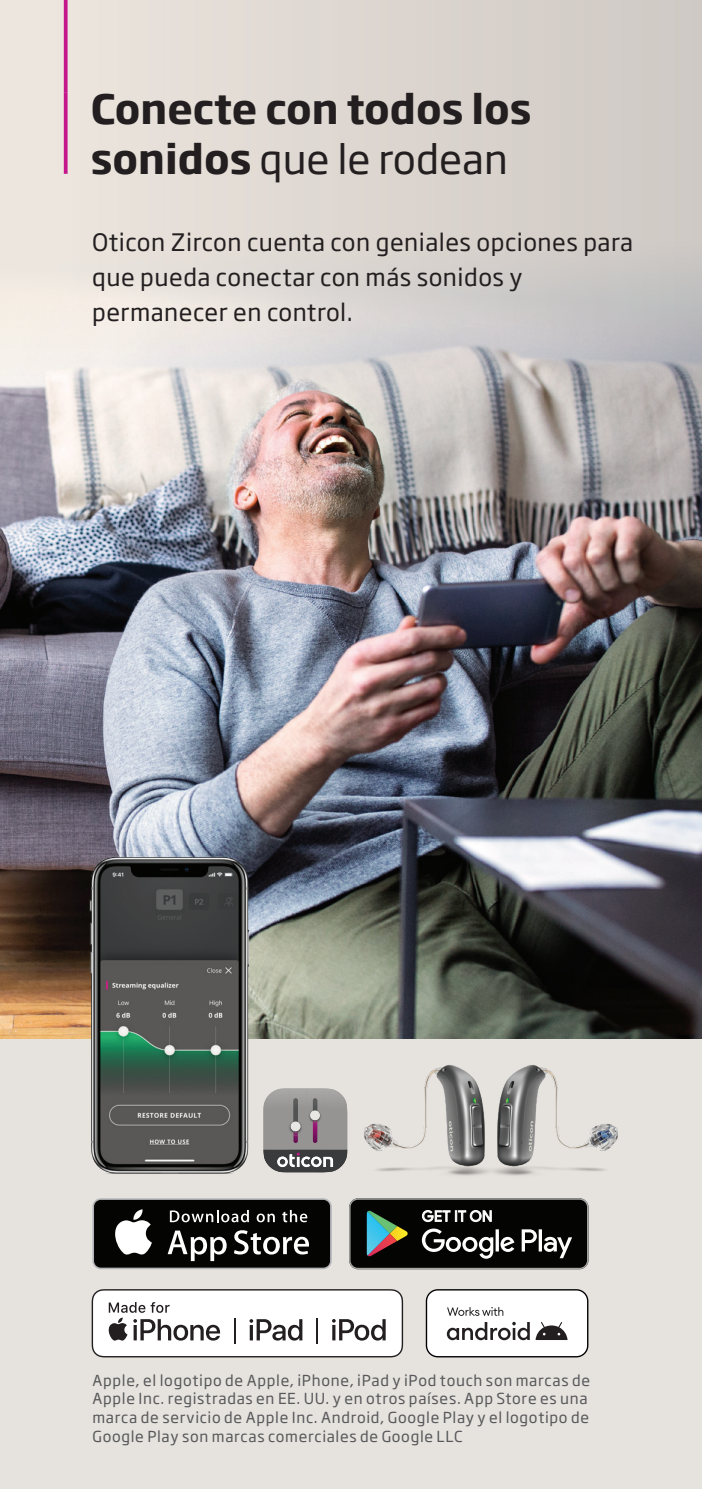
<style>
.page{position:relative;width:702px;height:1489px;background:#fff}
.page>*{position:absolute;margin:0;border:0;box-sizing:border-box;transform-origin:0 0}
.t1{font:700 40px/50px "Soho Gothic Pro";color:#231f20}
.t2{font:23.75px/35px "Soho Gothic Pro";letter-spacing:.02em;color:#231f20}
.t3{font:15px/18.8px "Soho Gothic Pro";letter-spacing:.045em;color:#57585a}
.s1{font-weight:400}
</style>
<div class="page">
<div style="left:0;top:1038px;width:702px;height:450px;background:#e6e2de"></div>
<img style="left:0;top:376px;width:702px;height:662px">
<img style="left:89px;top:855px;width:161px;height:319px">
<svg style="left:263px;top:1088px;width:67px;height:84px"></svg>
<svg style="left:349px;top:1206px;width:239px;height:63px"></svg>
<svg style="left:92px;top:1198px;width:240px;height:71px"></svg>
<div style="left:94px;top:1199px;width:236px;height:68px;background:#040503;border-radius:7px"></div>
<svg style="left:115px;top:1209px;width:37px;height:45px"></svg>
<svg style="left:168px;top:1230px;width:59px;height:30px"></svg>
<svg style="left:234px;top:1230px;width:75px;height:24px"></svg>
<svg style="left:170px;top:1209px;width:79px;height:13px"></svg>
<svg style="left:257px;top:1213px;width:18px;height:9px"></svg>
<svg style="left:282px;top:1209px;width:25px;height:13px"></svg>
<div style="left:0;top:0;width:702px;height:376px;background:linear-gradient(to right,#f2ebe3,#c8c3c1)"></div>
<svg style="left:92px;top:1289px;width:311px;height:68px"></svg>
<svg style="left:426px;top:1289px;width:162px;height:68px"></svg>
<img style="left:330px;top:993px;width:295px;height:213px">
<svg style="left:64px;top:0;width:4px;height:92px"></svg>
<svg style="left:64px;top:92px;width:4px;height:82px"></svg>
<h1 class="t1" style="left:91px;top:81px;width:442px">Conecte con todos los sonidos <span class="s1">que le rodean</span></h1>
<h2 class="t2" style="left:92px;top:224px;width:542px">Oticon Zircon cuenta con geniales opciones para que pueda conectar con más sonidos y permanecer en control.</h2>
<p class="t3" style="left:92px;top:1369px;width:499px">Apple, el logotipo de Apple, iPhone, iPad y iPod touch son marcas de Apple Inc. registradas en EE. UU. y en otros países. App Store es una marca de servicio de Apple Inc. Android, Google Play y el logotipo de Google Play son marcas comerciales de Google LLC</p>
</div>
